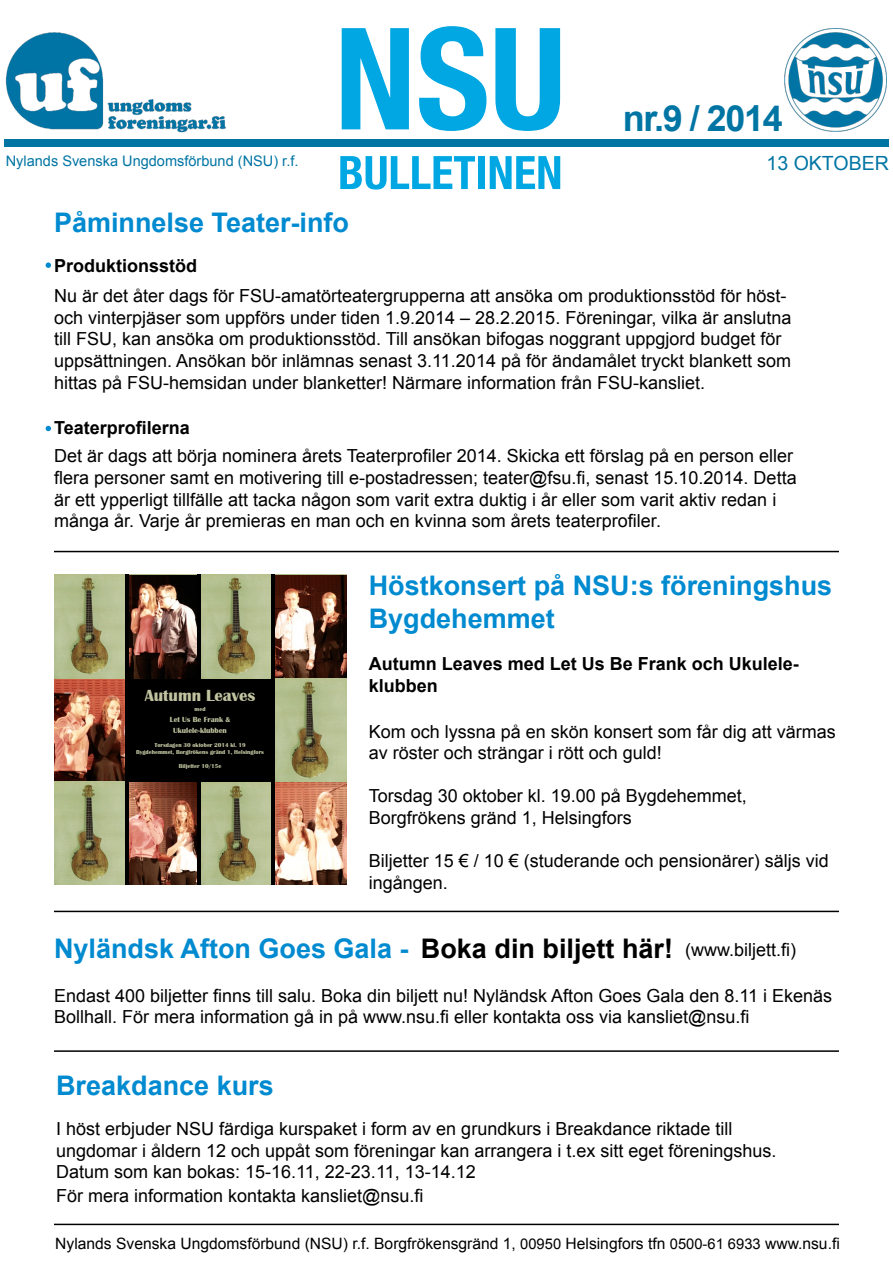
<style>
.page{position:relative;width:893px;height:1263px;background:#fff}
.page>*{position:absolute;margin:0;border:0;box-sizing:border-box;transform-origin:0 0}
.t1{font:700 36px "Arial";letter-spacing:-.04em;color:#0075a4}
.t2{font:700 27px/33px "Arial";color:#008ad0}
.t3{font:700 27px "Arial";color:#000}
.t4{font:19.5px "Arial";color:#0075a4}
.t5{font:18px/21.6px "Arial";color:#000}
.t6{font:700 18px/21.6px "Arial";color:#000}
.t7{font:700 16.65px "Britannic";color:#c0c4a0}
.t8{font:15.6px "Arial";color:#000}
.t9{font:800 condensed 15.15px "Gill Sans";color:#c0c4a0}
.t10{font:14.55px "Arial";color:#0075a4}
.t11{font:800 condensed 7.65px/10.8px "Gill Sans";color:#c0c4a0;text-align:center}
.t12{font:700 7.65px/10.8px "Britannic";color:#c0c4a0;text-align:center}
.t13{font:700 5.85px/7.1px "Britannic";color:#c0c4a0;text-align:center}
.t14{font:800 condensed 5.85px "Gill Sans";color:#c0c4a0}
.t15{font:800 condensed 5.25px/7.1px "Gill Sans";color:#c0c4a0;text-align:center}
.s1{font-size:14.7px}
</style>
<div class="page">
<hr style="left:54px;top:1224px;width:785px;height:1px;background:#000">
<svg style="left:46px;top:262px;width:5px;height:6px"></svg>
<svg style="left:46px;top:426px;width:5px;height:5px"></svg>
<div style="left:54px;top:574px;width:292px;height:311px;background:#010000"></div>
<img style="left:54px;top:679px;width:71px;height:103px">
<img style="left:54px;top:574px;width:217px;height:105px">
<img style="left:275px;top:574px;width:71px;height:208px">
<img style="left:54px;top:782px;width:292px;height:103px">
<img style="left:54px;top:574px;width:73px;height:1px">
<img style="left:127px;top:574px;width:73px;height:1px">
<hr style="left:125px;top:574px;width:4px;height:311px;background:#010000">
<hr style="left:198px;top:574px;width:3px;height:311px;background:#010000">
<hr style="left:271px;top:574px;width:3px;height:311px;background:#010000">
<hr style="left:54px;top:551px;width:785px;height:1px;background:#000">
<hr style="left:54px;top:911px;width:785px;height:1px;background:#000">
<hr style="left:54px;top:1050px;width:785px;height:2px;background:#000">
<div style="left:4px;top:139px;width:885px;height:8px;background:#0075a4"></div>
<img style="left:5px;top:32px;width:221px;height:101px">
<img style="left:784px;top:29px;width:103px;height:102px">
<svg style="left:340px;top:156px;width:135px;height:34px"></svg>
<div style="left:478px;top:156px;width:7px;height:33px;background:#00a7e2"></div>
<svg style="left:490px;top:156px;width:70px;height:33px"></svg>
<svg style="left:342px;top:28px;width:67px;height:101px"></svg>
<svg style="left:419px;top:26px;width:67px;height:105px"></svg>
<svg style="left:495px;top:28px;width:65px;height:103px"></svg>
<h1 class="t1" style="left:623px;top:95px;width:161px">nr.9 / 2014</h1>
<p class="t10" style="left:6px;top:152px;width:294px">Nylands Svenska Ungdomsförbund (NSU) r.f.</p>
<p class="t4" style="left:766px;top:150px;width:124px">13 OKTOBER</p>
<h2 class="t2" style="left:54px;top:207px;width:297px">Påminnelse Teater-info</h2>
<p class="t6" style="left:54px;top:255px;width:145px">Produktionsstöd</p>
<p class="t5" style="left:54px;top:285px;width:739px">Nu är det åter dags för FSU-amatörteatergrupperna att ansöka om produktionsstöd för höst&shy;och vinterpjäser som uppförs under tiden 1.9.2014 – 28.2.2015. Föreningar, vilka är anslutna till FSU, kan ansöka om produktionsstöd. Till ansökan bifogas noggrant uppgjord budget för uppsättningen. Ansökan bör inlämnas senast 3.11.2014 på för ändamålet tryckt blankett som hittas på FSU-hemsidan under blanketter! Närmare information från FSU-kansliet.</p>
<p class="t6" style="left:54px;top:418px;width:137px">Teaterprofilerna</p>
<p class="t5" style="left:54px;top:445px;width:744px">Det är dags att börja nominera årets Teaterprofiler 2014. Skicka ett förslag på en person eller flera personer samt en motivering till e-postadressen; teater@fsu.fi, senast 15.10.2014. Detta är ett ypperligt tillfälle att tacka någon som varit extra duktig i år eller som varit aktiv redan i många år. Varje år premieras en man och en kvinna som årets teaterprofiler.</p>
<p class="t9" style="left:150px;top:684px;width:102px">Autumn Leaves</p>
<p class="t14" style="left:195px;top:703px;width:12px">med</p>
<p class="t11" style="left:170px;top:712px;width:61px">Let Us Be Frank &amp;<br>Ukulele-klubben</p>
<p class="t15" style="left:146px;top:739px;width:112px">Torsdagen 30 oktober 2014 kl. 19<br>Bygdehemmet, Borgfrökens gränd 1, Helsingfors</p>
<p class="t15" style="left:182px;top:759px;width:38px">Biljetter 10/15e</p>
<p class="t7" style="left:145px;top:686px;width:112px">Autumn Leaves</p>
<p class="t13" style="left:195px;top:706px;width:12px">med</p>
<p class="t12" style="left:170px;top:714px;width:62px">Let Us Be Frank &amp;<br>Ukulele-klubben</p>
<p class="t13" style="left:136px;top:741px;width:129px">Torsdagen 30 oktober 2014 kl. 19<br>Bygdehemmet, Borgfrökens gränd 1, Helsingfors</p>
<p class="t13" style="left:179px;top:762px;width:44px">Biljetter 10/15e</p>
<h2 class="t2" style="left:369px;top:570px;width:465px">Höstkonsert på NSU:s föreningshus<br>Bygdehemmet</h2>
<p class="t6" style="left:369px;top:654px;width:432px">Autumn Leaves med Let Us Be Frank och Ukulele&shy;klubben</p>
<p class="t5" style="left:369px;top:721px;width:469px">Kom och lyssna på en skön konsert som får dig att värmas av röster och strängar i rött och guld!</p>
<p class="t5" style="left:369px;top:785px;width:380px">Torsdag 30 oktober kl. 19.00 på Bygdehemmet,<br>Borgfrökens gränd 1, Helsingfors</p>
<p class="t5" style="left:369px;top:850px;width:462px">Biljetter 15 € / 10 € (studerande och pensionärer) säljs vid ingången.</p>
<h2 class="t2" style="left:54px;top:933px;width:356px">Nyländsk Afton Goes Gala -</h2>
<p class="t5" style="left:54px;top:985px;width:780px">Endast 400 biljetter finns till salu. Boka din biljett nu! Nyländsk Afton Goes Gala den 8.11 i Ekenäs<br>Bollhall. För mera information gå in på www.nsu.fi eller kontakta oss via kansliet@nsu.fi</p>
<h2 class="t3" style="left:421px;top:931px;width:254px">Boka din biljett här!</h2>
<p class="t5" style="left:685px;top:939px;width:113px">(www.biljett.fi)</p>
<h2 class="t2" style="left:56px;top:1070px;width:219px">Breakdance kurs</h2>
<p class="t5" style="left:56px;top:1118px;width:722px">I höst erbjuder NSU färdiga kurspaket i form av en grundkurs i Breakdance riktade till ungdomar i åldern 12 och uppåt som föreningar kan arrangera i t.ex sitt eget föreningshus.<br>Datum som kan bokas: 15-16.11, 22-23.11, 13-14.12</p>
<p class="t5" style="left:56px;top:1185px;width:369px">För mera information kontakta kansliet@nsu.fi</p>
<p class="t8" style="left:55px;top:1233px;width:786px">Nylands Svenska Ungdomsförbund (NSU) r.f. Borgfrökensgränd 1, <span class="s1">00950</span> Helsingfors tfn <span class="s1">0500-61 6933</span> www.nsu.fi</p>
</div>
